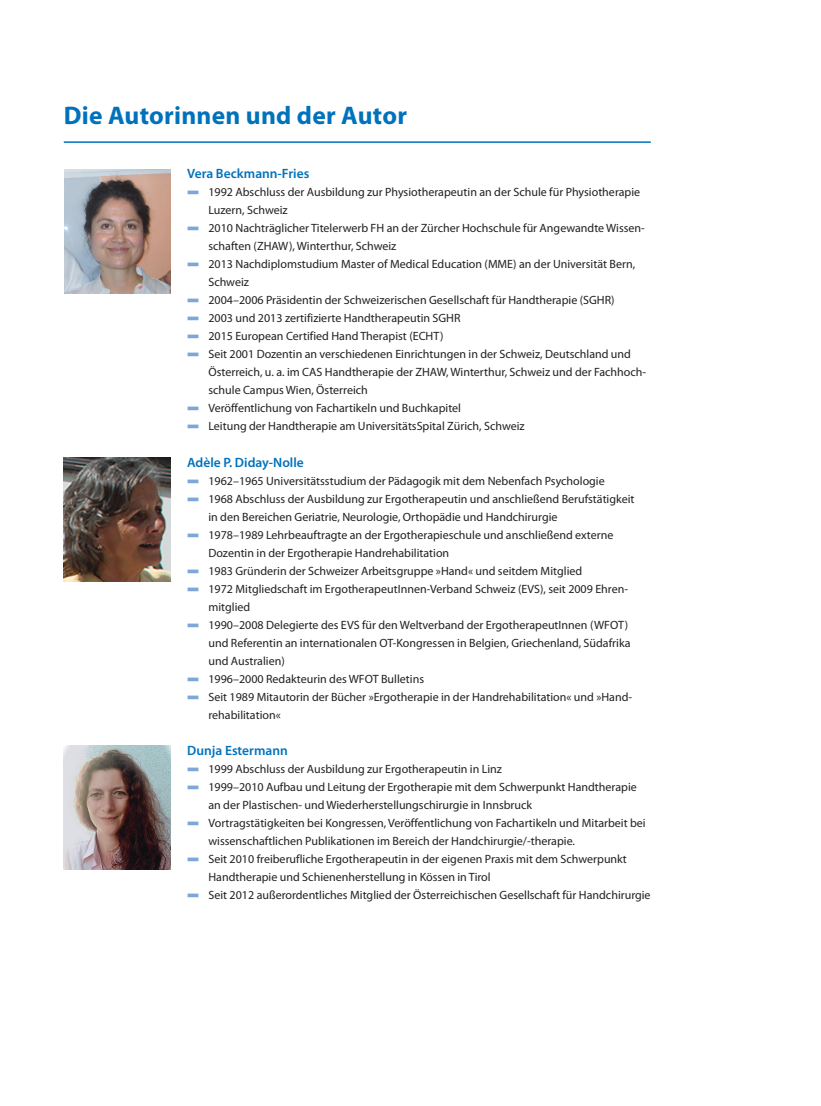
<style>
.page{position:relative;width:821px;height:1106px;background:#fff}
.page>*{position:absolute;margin:0;border:0;box-sizing:border-box;transform-origin:0 0}
.t1{font:700 25.5px "Whpflp Rfswvb Myriad Pro";letter-spacing:.01em;color:#0072bc}
.t2{font:600 13.5px "Qlrjgb Fmwnrf Myriad Pro";color:#0072bc}
.t3{font:12px "Nvvdgd Pysyds Myriad Pro";color:#231f20}
.s1{font-family:"Bcklnm Dfnbdx Blik Buttons";color:#7ca7d8}
</style>
<div class="page">
<hr style="left:64px;top:141px;width:587px;height:2px;background:#0072bc">
<img style="left:65px;top:169px;width:105px;height:124px">
<img style="left:64px;top:457px;width:106px;height:124px">
<img style="left:64px;top:745px;width:106px;height:124px">
<h1 class="t1" style="left:64px;top:99px;width:345px">Die Autorinnen und der Autor</h1>
<p class="t2" style="left:187px;top:165px;width:124px">Vera Beckmann-Fries</p>
<p class="t3" style="left:187px;top:185px;width:454px"><span class="s1">4</span> 1992 Abschluss der Ausbildung zur Physiotherapeutin an der Schule für Physiotherapie</p>
<p class="t3" style="left:208px;top:203px;width:81px">Luzern, Schweiz</p>
<p class="t3" style="left:187px;top:221px;width:459px"><span class="s1">4</span> 2010 Nachträglicher Titelerwerb FH an der Zürcher Hochschule für Angewandte Wissen-</p>
<p class="t3" style="left:208px;top:239px;width:189px">schaften (ZHAW), Winterthur, Schweiz</p>
<p class="t3" style="left:187px;top:257px;width:449px"><span class="s1">4</span> 2013 Nachdiplomstudium Master of Medical Education (MME) an der Universität Bern,</p>
<p class="t3" style="left:208px;top:275px;width:42px">Schweiz</p>
<p class="t3" style="left:187px;top:293px;width:429px"><span class="s1">4</span> 2004–2006 Präsidentin der Schweizerischen Gesellschaft für Handtherapie (SGHR)</p>
<p class="t3" style="left:187px;top:311px;width:275px"><span class="s1">4</span> 2003 und 2013 zertifizierte Handtherapeutin SGHR</p>
<p class="t3" style="left:187px;top:329px;width:258px"><span class="s1">4</span> 2015 European Certified Hand Therapist (ECHT)</p>
<p class="t3" style="left:187px;top:347px;width:445px"><span class="s1">4</span> Seit 2001 Dozentin an verschiedenen Einrichtungen in der Schweiz, Deutschland und</p>
<p class="t3" style="left:208px;top:365px;width:439px">Österreich, u. a. im CAS Handtherapie der ZHAW, Winterthur, Schweiz und der Fachhoch-</p>
<p class="t3" style="left:208px;top:383px;width:161px">schule Campus Wien, Österreich</p>
<p class="t3" style="left:187px;top:401px;width:275px"><span class="s1">4</span> Veröffentlichung von Fachartikeln und Buchkapitel</p>
<p class="t3" style="left:187px;top:419px;width:339px"><span class="s1">4</span> Leitung der Handtherapie am UniversitätsSpital Zürich, Schweiz</p>
<p class="t2" style="left:187px;top:453px;width:118px">Adèle P. Diday-Nolle</p>
<p class="t3" style="left:187px;top:473px;width:419px"><span class="s1">4</span> 1962–1965 Universitätsstudium der Pädagogik mit dem Nebenfach Psychologie</p>
<p class="t3" style="left:187px;top:491px;width:449px"><span class="s1">4</span> 1968 Abschluss der Ausbildung zur Ergotherapeutin und anschließend Berufstätigkeit</p>
<p class="t3" style="left:208px;top:509px;width:350px">in den Bereichen Geriatrie, Neurologie, Orthopädie und Handchirurgie</p>
<p class="t3" style="left:187px;top:527px;width:428px"><span class="s1">4</span> 1978–1989 Lehrbeauftragte an der Ergotherapieschule und anschließend externe</p>
<p class="t3" style="left:208px;top:545px;width:242px">Dozentin in der Ergotherapie Handrehabilitation</p>
<p class="t3" style="left:187px;top:563px;width:396px"><span class="s1">4</span> 1983 Gründerin der Schweizer Arbeitsgruppe »Hand« und seitdem Mitglied</p>
<p class="t3" style="left:187px;top:581px;width:442px"><span class="s1">4</span> 1972 Mitgliedschaft im ErgotherapeutInnen-Verband Schweiz (EVS), seit 2009 Ehren-</p>
<p class="t3" style="left:208px;top:599px;width:43px">mitglied</p>
<p class="t3" style="left:187px;top:617px;width:442px"><span class="s1">4</span> 1990–2008 Delegierte des EVS für den Weltverband der ErgotherapeutInnen (WFOT)</p>
<p class="t3" style="left:208px;top:635px;width:424px">und Referentin an internationalen OT-Kongressen in Belgien, Griechenland, Südafrika</p>
<p class="t3" style="left:208px;top:653px;width:78px">und Australien)</p>
<p class="t3" style="left:187px;top:671px;width:238px"><span class="s1">4</span> 1996–2000 Redakteurin des WFOT Bulletins</p>
<p class="t3" style="left:187px;top:689px;width:446px"><span class="s1">4</span> Seit 1989 Mitautorin der Bücher »Ergotherapie in der Handrehabilitation« und »Hand-</p>
<p class="t3" style="left:208px;top:707px;width:74px">rehabilitation«</p>
<p class="t2" style="left:187px;top:741px;width:102px">Dunja Estermann</p>
<p class="t3" style="left:187px;top:761px;width:316px"><span class="s1">4</span> 1999 Abschluss der Ausbildung zur Ergotherapeutin in Linz</p>
<p class="t3" style="left:187px;top:779px;width:451px"><span class="s1">4</span> 1999–2010 Aufbau und Leitung der Ergotherapie mit dem Schwerpunkt Handtherapie</p>
<p class="t3" style="left:208px;top:797px;width:325px">an der Plastischen- und Wiederherstellungschirurgie in Innsbruck</p>
<p class="t3" style="left:187px;top:815px;width:460px"><span class="s1">4</span> Vortragstätigkeiten bei Kongressen, Veröffentlichung von Fachartikeln und Mitarbeit bei</p>
<p class="t3" style="left:208px;top:833px;width:368px">wissenschaftlichen Publikationen im Bereich der Handchirurgie/-therapie.</p>
<p class="t3" style="left:187px;top:851px;width:441px"><span class="s1">4</span> Seit 2010 freiberufliche Ergotherapeutin in der eigenen Praxis mit dem Schwerpunkt</p>
<p class="t3" style="left:208px;top:869px;width:284px">Handtherapie und Schienenherstellung in Kössen in Tirol</p>
<p class="t3" style="left:187px;top:887px;width:465px"><span class="s1">4</span> Seit 2012 außerordentliches Mitglied der Österreichischen Gesellschaft für Handchirurgie</p>
</div>
